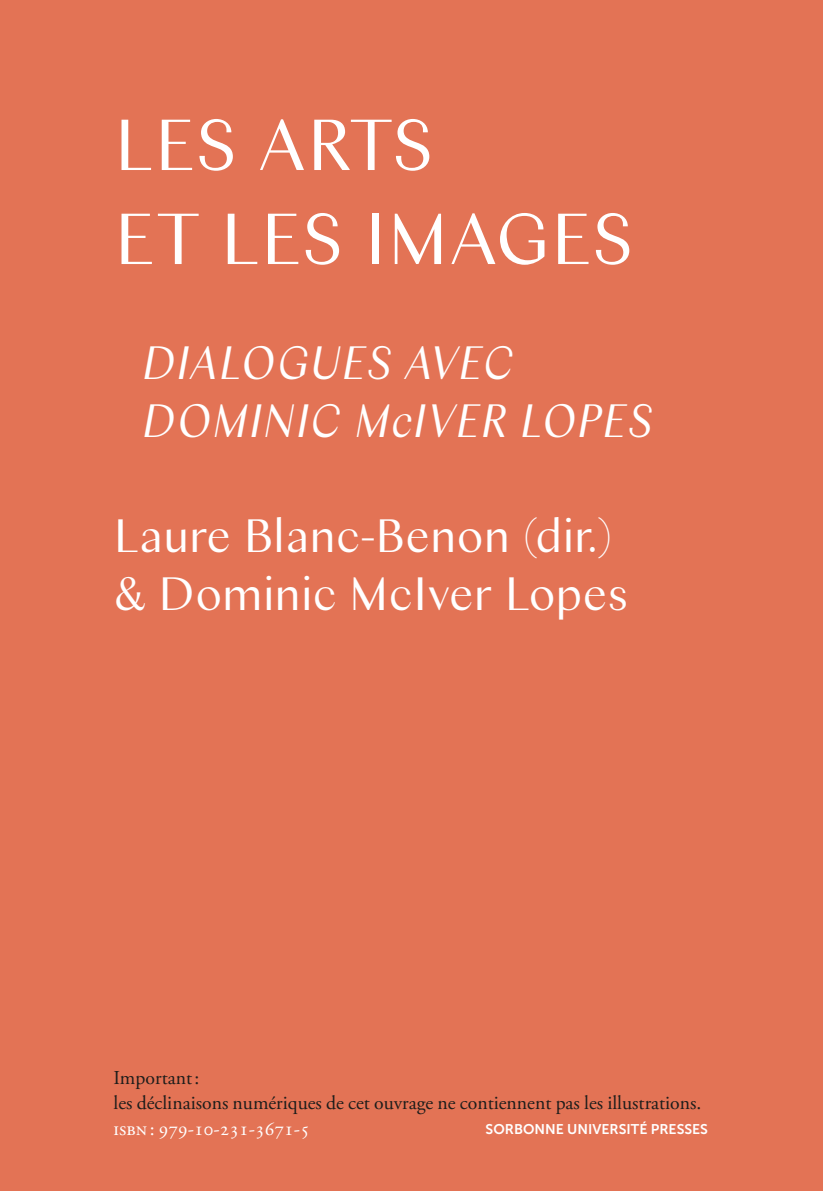
<style>
.page{position:relative;width:823px;height:1191px;background:#fff}
.page>*{position:absolute;margin:0;border:0;box-sizing:border-box;transform-origin:0 0}
.t1{font:300 74px/94px "Columbia Sans";letter-spacing:.01em;color:#fff}
.t2{font:300 48px/57.6px "Columbia Sans";color:#fff}
.t3{font:italic 300 48px/57.6px "Columbia Sans";letter-spacing:.01em;color:#fff}
.t4{font:19.6px/25.6px "Adobe Garamond Pro";color:#1d1d1b}
.t5{font:19.6px "Adobe Garamond Pro";color:#fff}
.t6{font:14px "Museo Sans 700";color:#fff}
</style>
<div class="page">
<div style="left:0;top:0;width:822px;height:1191px;background:#e37355"></div>
<h1 class="t1" style="left:114px;top:99px;width:522px">LES ARTS<br>ET LES IMAGES</h1>
<h2 class="t3" style="left:142px;top:335px;width:512px">DIALOGUES AVEC<br>DOMINIC McIVER LOPES</h2>
<h2 class="t2" style="left:113px;top:508px;width:516px">Laure Blanc-Benon (dir.) &amp; Dominic McIver Lopes</h2>
<p class="t4" style="left:113px;top:1065px;width:589px">Important:<br>les déclinaisons numériques de cet ouvrage ne contiennent pas les illustrations.</p>
<p class="t5" style="left:113px;top:1116px;width:197px">isbn: 979-10-231-3671-5</p>
<p class="t6" style="left:485px;top:1121px;width:224px">SORBONNE UNIVERSITÉ PRESSES</p>
</div>
